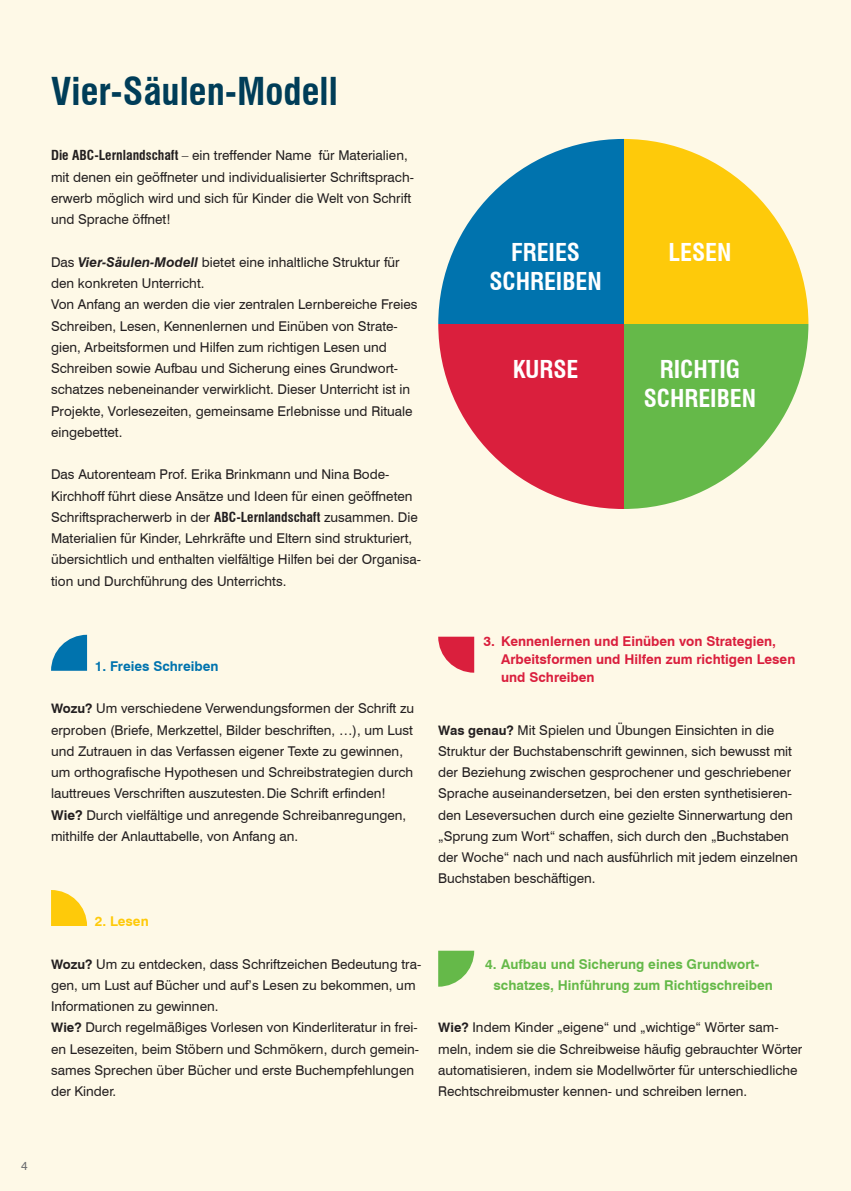
<style>
.page{position:relative;width:851px;height:1191px;background:#fff}
.page>*{position:absolute;margin:0;border:0;box-sizing:border-box;transform-origin:0 0}
.t1{font:700 condensed 37.5px "Swiss 721 BT";color:#003d58}
.t2{font:700 condensed 24px/28.8px "Swiss 721 BT";color:#fff;text-align:center}
.t3{font:13.5px/21.3px "Swiss 721 BT";color:#231f20}
.t4{font:700 13.5px/18px "Swiss 721 BT";color:#da1f3d}
.t5{font:700 13.5px/21.3px "Swiss 721 BT";color:#65b949}
.t6{font:700 13.5px "Swiss 721 BT";color:#0073ae}
.t7{font:700 13.5px "Swiss 721 BT";color:#feca0a}
.t8{font:12px "Swiss 721 BT";color:#6c6d70}
.s1{font-weight:700;font-stretch:condensed}
.s2{font-weight:700;font-style:italic}
.s3{font-weight:700;font-size:13.05px}
.s4{font-weight:700}
</style>
<div class="page">
<div style="left:0;top:0;width:850px;height:1191px;background:#fef9e7"></div>
<svg style="left:51px;top:635px;width:36px;height:36px"></svg>
<svg style="left:51px;top:890px;width:36px;height:36px"></svg>
<svg style="left:438px;top:636px;width:36px;height:36px"></svg>
<svg style="left:438px;top:950px;width:36px;height:36px"></svg>
<svg style="left:623px;top:139px;width:185px;height:185px;fill:#feca0a"></svg>
<svg style="left:438px;top:139px;width:185px;height:185px;fill:#0073ae"></svg>
<svg style="left:623px;top:324px;width:185px;height:185px;fill:#65b949"></svg>
<svg style="left:438px;top:324px;width:185px;height:185px;fill:#da1f3d"></svg>
<h1 class="t1" style="left:51px;top:69px;width:288px">Vier-Säulen-Modell</h1>
<p class="t3" style="left:51px;top:145px;width:364px"><span class="s1">Die ABC-Lernlandschaft</span> – ein treffender Name für Materialien, mit denen ein geöffneter und individualisierter Schriftsprach&shy;erwerb möglich wird und sich für Kinder die Welt von Schrift und Sprache öffnet!</p>
<p class="t3" style="left:51px;top:251px;width:368px">Das <span class="s2">Vier-Säulen-Modell</span> bietet eine inhaltliche Struktur für den konkreten Unterricht.<br>Von Anfang an werden die vier zentralen Lernbereiche Freies Schreiben, Lesen, Kennenlernen und Einüben von Strate&shy;gien, Arbeitsformen und Hilfen zum richtigen Lesen und Schreiben sowie Aufbau und Sicherung eines Grundwort&shy;schatzes nebeneinander verwirklicht. Dieser Unterricht ist in Projekte, Vorlesezeiten, gemeinsame Erlebnisse und Rituale eingebettet.</p>
<p class="t3" style="left:51px;top:464px;width:371px">Das Autorenteam Prof. Erika Brinkmann und Nina Bode-Kirchhoff führt diese Ansätze und Ideen für einen geöffneten Schriftspracherwerb in der <span class="s1">ABC-Lernlandschaft</span> zusammen. Die Materialien für Kinder, Lehrkräfte und Eltern sind strukturiert, übersichtlich und enthalten vielfältige Hilfen bei der Organisa&shy;tion und Durchführung des Unterrichts.</p>
<h2 class="t2" style="left:489px;top:238px;width:114px">FREIES<br>SCHREIBEN</h2>
<h2 class="t2" style="left:512px;top:355px;width:67px">KURSE</h2>
<h2 class="t2" style="left:668px;top:238px;width:65px">LESEN</h2>
<h2 class="t2" style="left:643px;top:355px;width:114px">RICHTIG<br>SCHREIBEN</h2>
<p class="t6" style="left:95px;top:658px;width:125px">1. Freies Schreiben</p>
<p class="t3" style="left:51px;top:697px;width:364px"><span class="s3">Wozu?</span> Um verschiedene Verwendungsformen der Schrift zu erproben (Briefe, Merkzettel, Bilder beschriften, …), um Lust und Zutrauen in das Verfassen eigener Texte zu gewinnen, um orthografische Hypothesen und Schreibstrategien durch lauttreues Verschriften auszutesten. Die Schrift erfinden!<br><span class="s4">Wie?</span> Durch vielfältige und anregende Schreibanregungen, mithilfe der Anlauttabelle, von Anfang an.</p>
<p class="t7" style="left:95px;top:913px;width:55px">2. Lesen</p>
<p class="t3" style="left:51px;top:953px;width:371px"><span class="s3">Wozu?</span> Um zu entdecken, dass Schriftzeichen Bedeutung tra&shy;gen, um Lust auf Bücher und auf’s Lesen zu bekommen, um Informationen zu gewinnen.<br><span class="s3">Wie?</span> Durch regelmäßiges Vorlesen von Kinderliteratur in frei&shy;en Lesezeiten, beim Stöbern und Schmökern, durch gemein&shy;sames Sprechen über Bücher und erste Buchempfehlungen der Kinder.</p>
<p class="t4" style="left:501px;top:632px;width:296px;text-indent:-18px">3. Kennenlernen und Einüben von Strategien,<br>Arbeitsformen und Hilfen zum richtigen Lesen und Schreiben</p>
<p class="t3" style="left:438px;top:719px;width:361px"><span class="s3">Was genau?</span> Mit Spielen und Übungen Einsichten in die Struktur der Buchstabenschrift gewinnen, sich bewusst mit der Beziehung zwischen gesprochener und geschriebener Sprache auseinandersetzen, bei den ersten synthetisieren&shy;den Leseversuchen durch eine gezielte Sinnerwartung den „Sprung zum Wort“ schaffen, sich durch den „Buchstaben der Woche“ nach und nach ausführlich mit jedem einzelnen Buchstaben beschäftigen.</p>
<p class="t5" style="left:493px;top:953px;width:281px;text-indent:-8px">4. Aufbau und Sicherung eines Grundwort&shy;schatzes, Hinführung zum Richtigschreiben</p>
<p class="t3" style="left:438px;top:1016px;width:365px"><span class="s3">Wie?</span> Indem Kinder „eigene“ und „wichtige“ Wörter sam&shy;meln, indem sie die Schreibweise häufig gebrauchter Wörter automatisieren, indem sie Modellwörter für unterschiedliche Rechtschreibmuster kennen- und schreiben lernen.</p>
<p class="t8" style="left:21px;top:1158px;width:8px">4</p>
</div>
